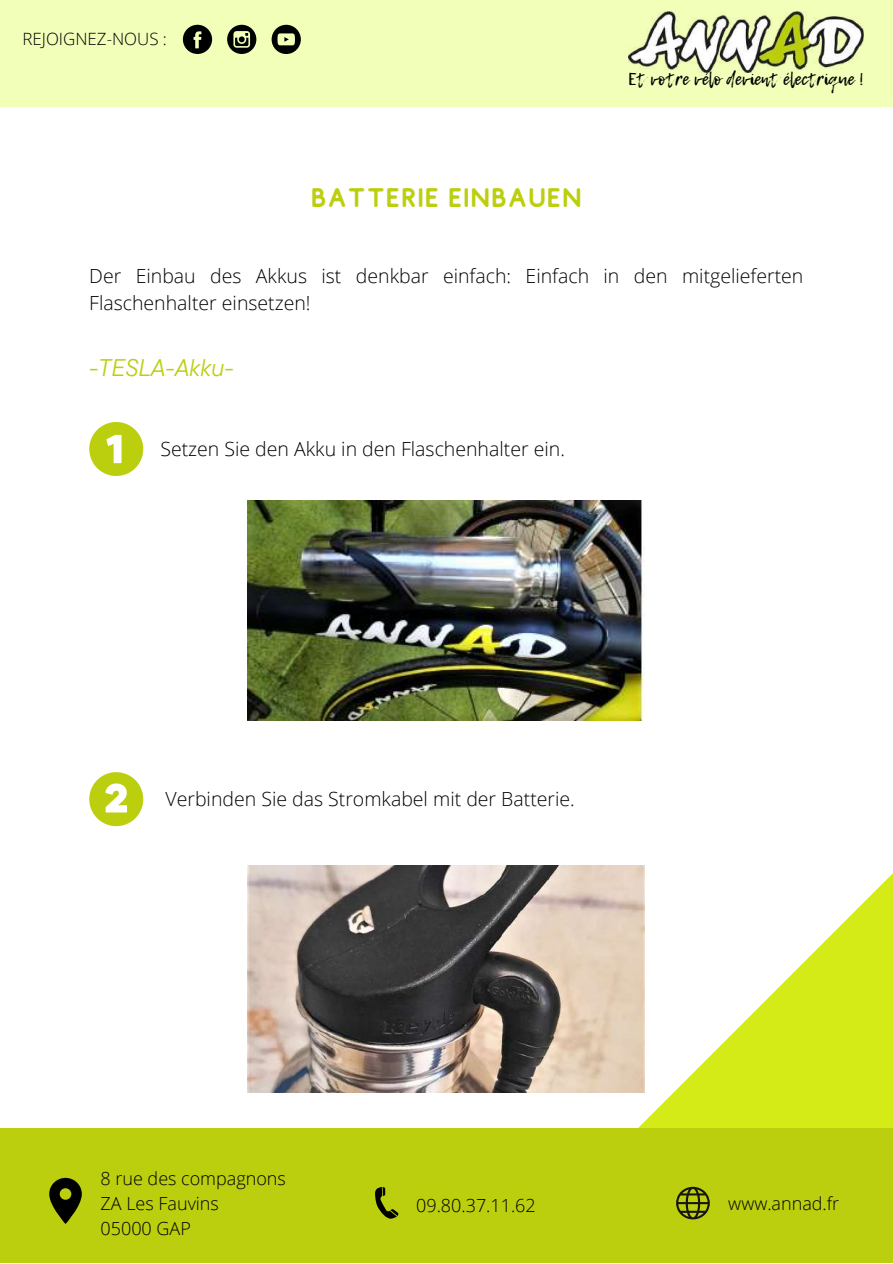
<style>
.page{position:relative;width:893px;height:1264px;background:#fff}
.page>*{position:absolute;margin:0;border:0;box-sizing:border-box;transform-origin:0 0}
.t1{font:27px "Comodo";color:#bbcf0e}
.t2{font:italic 24px "TT Commons Pro";color:#bbcf0e}
.t3{font:300 19.5px/27px "Open Sans";color:#000}
.t4{font:300 18px/24.8px "Open Sans";color:#000}
.t5{font:17.1px "Lemon Tuesday";color:#000}
.t6{font:300 16.95px "Open Sans";color:#000}
</style>
<div class="page">
<div style="left:0;top:0;width:892px;height:107px;background:#f1ffb9"></div>
<img style="left:628px;top:12px;width:235px;height:61px">
<svg style="left:183px;top:25px;width:29px;height:29px"></svg>
<svg style="left:227px;top:25px;width:29px;height:29px"></svg>
<svg style="left:271px;top:25px;width:30px;height:29px"></svg>
<svg style="left:606px;top:865px;width:286px;height:263px"></svg>
<div style="left:0;top:1128px;width:892px;height:134px;background:#bbcf0e"></div>
<svg style="left:375px;top:1187px;width:23px;height:32px"></svg>
<svg style="left:676px;top:1186px;width:33px;height:33px"></svg>
<svg style="left:49px;top:1177px;width:33px;height:46px"></svg>
<svg style="left:89px;top:422px;width:54px;height:54px"></svg>
<img style="left:248px;top:500px;width:397px;height:220px">
<svg style="left:89px;top:772px;width:54px;height:54px"></svg>
<img style="left:248px;top:866px;width:397px;height:225px">
<p class="t6" style="left:23px;top:27px;width:146px">REJOIGNEZ-NOUS :</p>
<h1 class="t1" style="left:310px;top:183px;width:273px">BATTERIE EINBAUEN</h1>
<p class="t5" style="left:628px;top:66px;width:237px">Et votre vélo devient électrique !</p>
<p class="t3" style="left:89px;top:262px;width:715px">Der Einbau des Akkus ist denkbar einfach: Einfach in den mitgelieferten<br>Flaschenhalter einsetzen!</p>
<p class="t2" style="left:89px;top:352px;width:146px">-TESLA-Akku-</p>
<p class="t3" style="left:160px;top:435px;width:406px">Setzen Sie den Akku in den Flaschenhalter ein.</p>
<p class="t3" style="left:165px;top:785px;width:411px">Verbinden Sie das Stromkabel mit der Batterie.</p>
<p class="t4" style="left:101px;top:1165px;width:187px">8 rue des compagnons<br>ZA Les Fauvins<br>05000 GAP</p>
<p class="t4" style="left:416px;top:1192px;width:121px">09.80.37.11.62</p>
<p class="t4" style="left:728px;top:1190px;width:112px">www.annad.fr</p>
</div>
